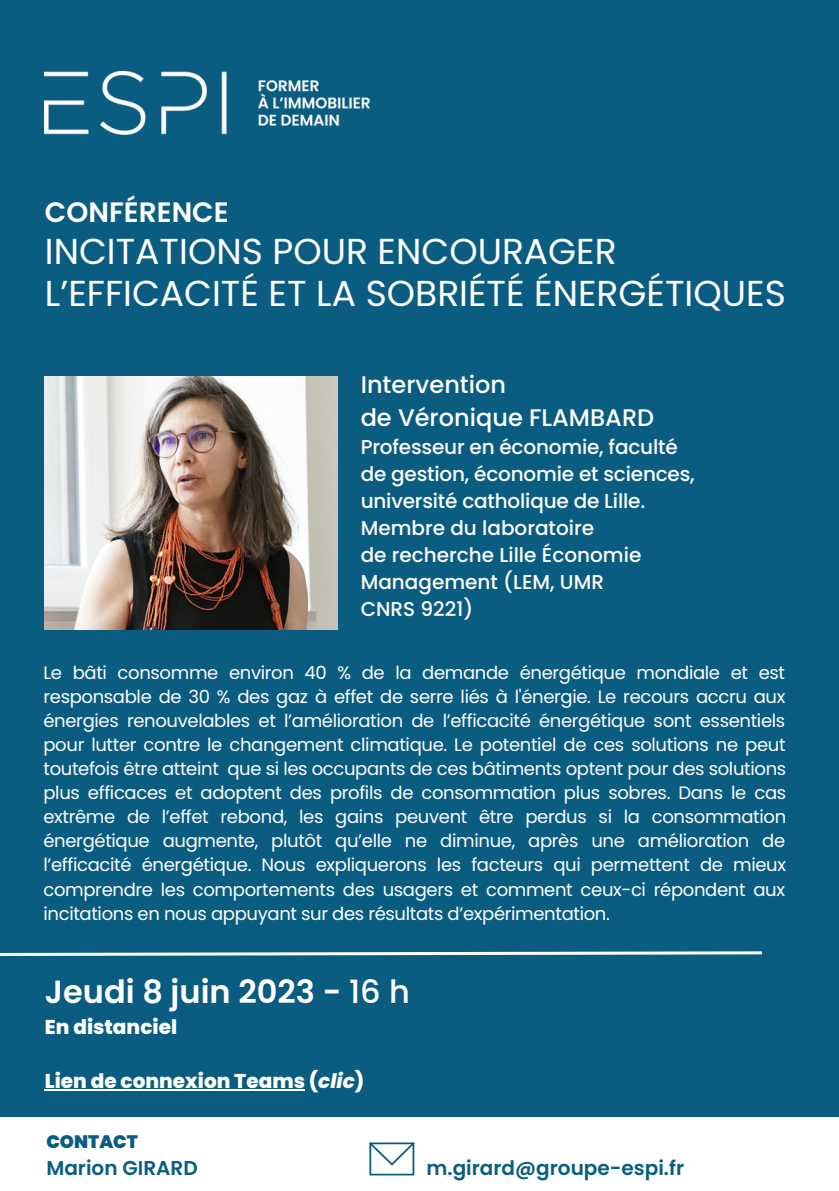
<style>
.page{position:relative;width:839px;height:1191px;background:#fff}
.page>*{position:absolute;margin:0;border:0;box-sizing:border-box;transform-origin:0 0}
.t1{font:36px "Poppins";color:#fff}
.t2{font:600 32px "Poppins";color:#fff}
.t3{font:600 28px "Poppins";color:#fff}
.t4{font:500 24px "Poppins";color:#fff}
.t5{font:500 20px/27px "Poppins";letter-spacing:-.01em;color:#fff}
.t6{font:800 20px "Poppins";color:#fff}
.t7{font:600 20px "Poppins";color:#0a5d81}
.t8{font:18px/24px "Poppins";letter-spacing:-.02em;color:#fff;text-align:justify}
.t9{font:900 18px "Poppins";color:#0a5d81}
.s1{font-weight:500}
.s2{font-style:italic}
</style>
<div class="page">
<div style="left:0;top:0;width:838px;height:1117px;background:#0a5d81"></div>
<img style="left:45px;top:377px;width:293px;height:252px">
<svg style="left:0;top:951px;width:762px;height:5px"></svg>
<svg style="left:369px;top:1142px;width:45px;height:33px"></svg>
<img style="left:45px;top:71px;width:324px;height:64px">
<hr style="left:45px;top:1090px;width:260px;height:1px;background:#fff">
<p class="t3" style="left:45px;top:192px;width:185px">CONFÉRENCE</p>
<p class="t1" style="left:45px;top:226px;width:573px">INCITATIONS POUR ENCOURAGER</p>
<p class="t1" style="left:45px;top:268px;width:742px">L’EFFICACITÉ ET LA SOBRIÉTÉ ÉNERGÉTIQUES</p>
<p class="t4" style="left:360px;top:367px;width:147px">Intervention</p>
<p class="t4" style="left:360px;top:401px;width:295px">de Véronique FLAMBARD</p>
<p class="t5" style="left:360px;top:434px;width:335px">Professeur en économie, faculté de gestion, économie et sciences, université catholique de Lille.</p>
<p class="t5" style="left:360px;top:515px;width:235px">Membre du laboratoire</p>
<p class="t5" style="left:360px;top:542px;width:282px">de recherche Lille Économie<br>Management (LEM, UMR</p>
<p class="t5" style="left:360px;top:596px;width:114px">CNRS 9221)</p>
<p class="t8" style="left:43px;top:661px;width:744px">Le bâti consomme environ 40 % de la demande énergétique mondiale et est responsable de 30 % des gaz à effet de serre liés à l'énergie. Le recours accru aux énergies renouvelables et l’amélioration de l’efficacité énergétique sont essentiels pour lutter contre le changement climatique. Le potentiel de ces solutions ne peut toutefois être atteint que si les occupants de ces bâtiments optent pour des solutions plus efficaces et adoptent des profils de consommation plus sobres. Dans le cas extrême de l’effet rebond, les gains peuvent être perdus si la consommation énergétique augmente, plutôt qu’elle ne diminue, après une amélioration de l’efficacité énergétique. Nous expliquerons les facteurs qui permettent de mieux comprendre les comportements des usagers et comment ceux-ci répondent aux incitations en nous appuyant sur des résultats d’expérimentation.</p>
<p class="t2" style="left:45px;top:969px;width:366px">Jeudi 8 juin 2023 - <span class="s1">16 h</span></p>
<p class="t6" style="left:45px;top:1013px;width:134px">En distanciel</p>
<p class="t6" style="left:45px;top:1067px;width:321px">Lien de connexion Teams (<span class="s2">clic</span>)</p>
<p class="t9" style="left:46px;top:1129px;width:93px">CONTACT</p>
<p class="t7" style="left:46px;top:1154px;width:153px">Marion GIRARD</p>
<p class="t7" style="left:426px;top:1154px;width:259px">m.girard@groupe-espi.fr</p>
</div>
